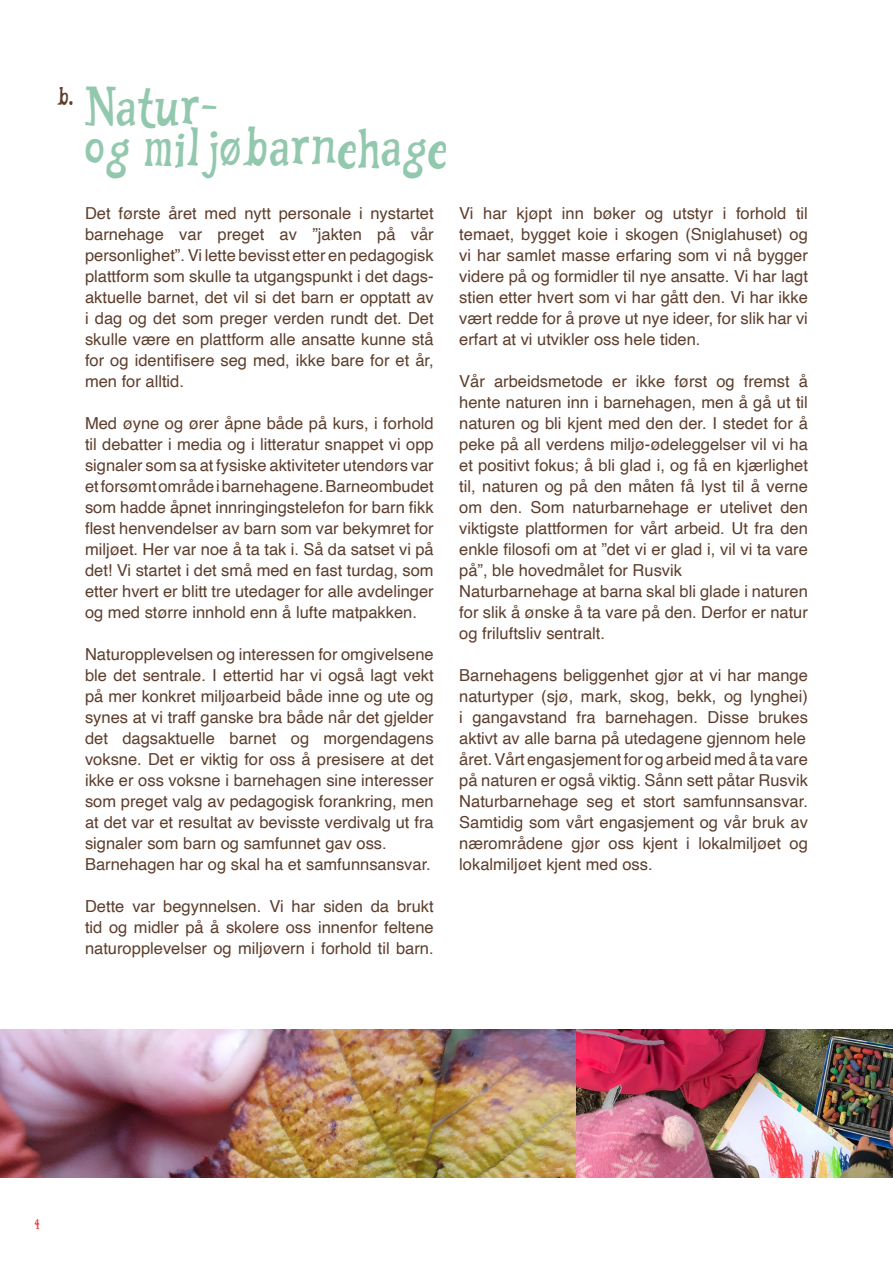
<style>
.page{position:relative;width:893px;height:1263px;background:#fff}
.page>*{position:absolute;margin:0;border:0;box-sizing:border-box;transform-origin:0 0}
.t1{font:49.5px "Pettson";color:#92c8ad}
.t2{font:22.5px "Pettson";color:#5d3e2c}
.t3{font:16.5px/21px "Helvetica";color:#5d3e2c;text-align:justify}
.t4{font:12.6px "Pettson";color:#ee2e22;scale:.83 1}
</style>
<div class="page">
<img style="left:0;top:1029px;width:893px;height:149px">
<p class="t2" style="left:57px;top:85px;width:18px">b.</p>
<p class="t1" style="left:85px;top:81px;width:136px">Natur–</p>
<p class="t1" style="left:85px;top:121px;width:365px">og miljøbarnehage</p>
<p class="t3" style="left:85px;top:203px;width:350px">Det første året med nytt personale i nystartet barnehage var preget av ”jakten på vår personlighet”. Vi lette bevisst etter en pedagogisk plattform som skulle ta utgangspunkt i det dags&shy;aktuelle barnet, det vil si det barn er opptatt av i dag og det som preger verden rundt det. Det skulle være en plattform alle ansatte kunne stå for og identifisere seg med, ikke bare for et år, men for alltid.</p>
<p class="t3" style="left:85px;top:413px;width:350px">Med øyne og ører åpne både på kurs, i forhold til debatter i media og i litteratur snappet vi opp signaler som sa at fysiske aktiviteter utendørs var etforsømtområdeibarnehagene.Barneombudet som hadde åpnet innringingstelefon for barn fikk flest henvendelser av barn som var bekymret for miljøet. Her var noe å ta tak i. Så da satset vi på det! Vi startet i det små med en fast turdag, som etter hvert er blitt tre utedager for alle avdelinger og med større innhold enn å lufte matpakken.</p>
<p class="t3" style="left:85px;top:644px;width:350px">Naturopplevelsen og interessen for omgivelsene ble det sentrale. I ettertid har vi også lagt vekt på mer konkret miljøarbeid både inne og ute og synes at vi traff ganske bra både når det gjelder det dagsaktuelle barnet og morgendagens voksne. Det er viktig for oss å presisere at det ikke er oss voksne i barnehagen sine interesser som preget valg av pedagogisk forankring, men at det var et resultat av bevisste verdivalg ut fra signaler som barn og samfunnet gav oss.</p>
<p class="t3" style="left:85px;top:854px;width:347px">Barnehagen har og skal ha et samfunnsansvar.</p>
<p class="t3" style="left:85px;top:896px;width:350px">Dette var begynnelsen. Vi har siden da brukt tid og midler på å skolere oss innenfor feltene naturopplevelser og miljøvern i forhold til barn.</p>
<p class="t3" style="left:459px;top:203px;width:350px">Vi har kjøpt inn bøker og utstyr i forhold til temaet, bygget koie i skogen (Sniglahuset) og vi har samlet masse erfaring som vi nå bygger videre på og formidler til nye ansatte. Vi har lagt stien etter hvert som vi har gått den. Vi har ikke vært redde for å prøve ut nye ideer, for slik har vi erfart at vi utvikler oss hele tiden.</p>
<p class="t3" style="left:459px;top:371px;width:350px">Vår arbeidsmetode er ikke først og fremst å hente naturen inn i barnehagen, men å gå ut til naturen og bli kjent med den der. I stedet for å peke på all verdens miljø-ødeleggelser vil vi ha et positivt fokus; å bli glad i, og få en kjærlighet til, naturen og på den måten få lyst til å verne om den. Som naturbarnehage er utelivet den viktigste plattformen for vårt arbeid. Ut fra den enkle filosofi om at ”det vi er glad i, vil vi ta vare på”, ble hovedmålet for Rusvik</p>
<p class="t3" style="left:459px;top:581px;width:350px">Naturbarnehage at barna skal bli glade i naturen for slik å ønske å ta vare på den. Derfor er natur og friluftsliv sentralt.</p>
<p class="t3" style="left:459px;top:665px;width:350px">Barnehagens beliggenhet gjør at vi har mange naturtyper (sjø, mark, skog, bekk, og lynghei) i gangavstand fra barnehagen. Disse brukes aktivt av alle barna på utedagene gjennom hele</p>
<p class="t3" style="left:459px;top:749px;width:350px">året.Vårtengasjementforogarbeidmedåtavare på naturen er også viktig. Sånn sett påtar Rusvik Naturbarnehage seg et stort samfunnsansvar.<br>Samtidig som vårt engasjement og vår bruk av nærområdene gjør oss kjent i lokalmiljøet og lokalmiljøet kjent med oss.</p>
<p class="t4" style="left:35px;top:1218px;width:7px">4</p>
</div>
